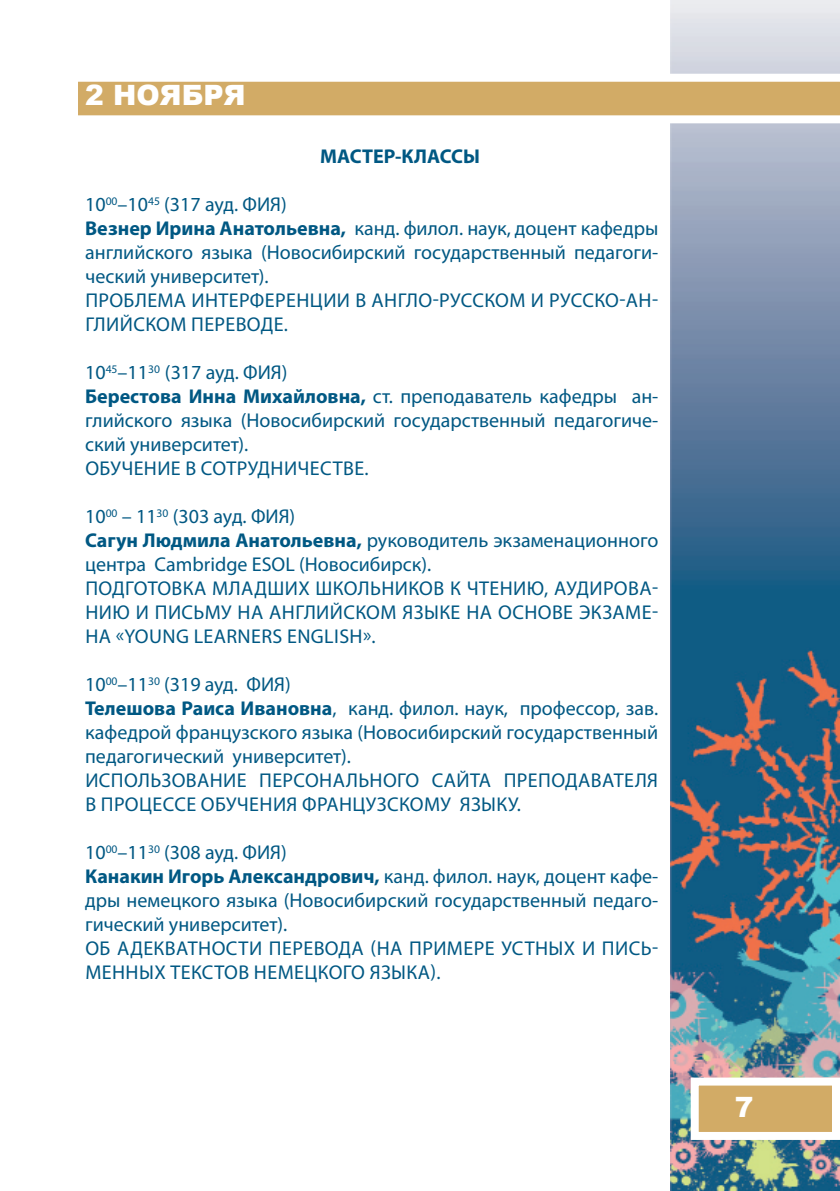
<style>
.page{position:relative;width:840px;height:1191px;background:#fff}
.page>*{position:absolute;margin:0;border:0;box-sizing:border-box;transform-origin:0 0}
.t1{font:900 28px "Arial";color:#fff}
.t2{font:20px/24px "Myriad Pro";color:#005883}
.t3{font:20px "Myriad Pro";letter-spacing:.09em;color:#005883}
.t4{font:20px "Myriad Pro";letter-spacing:.02em;color:#005883}
.t5{font:700 20px "Myriad Pro";color:#005883}
.s1{font-weight:700}
</style>
<div class="page">
<img style="left:670px;top:0;width:169px;height:1191px">
<div style="left:690px;top:1077px;width:149px;height:63px;background:#d2ab66;border:8px solid #fff"></div>
<svg style="left:78px;top:74px;width:761px;height:49px"></svg>
<h1 class="t1" style="left:85px;top:75px;width:162px">2 ноября</h1>
<p class="t5" style="left:320px;top:143px;width:161px">МАСТЕР-КЛАССЫ</p>
<p class="t2" style="left:85px;top:192px;width:574px">10<sup>00</sup>–10<sup>45</sup> (317 АУД. ФИЯ)<br><span class="s1">Везнер Ирина Анатольевна,</span> КАНД. ФИЛОЛ. НАУК, ДОЦЕНТ КАФЕДРЫ АНГЛИЙСКОГО ЯЗЫКА (НОВОСИБИРСКИЙ ГОСУДАРСТВЕННЫЙ ПЕДАГОГИ-ЧЕСКИЙ УНИВЕРСИТЕТ).<br>ПРОБ</p>
<p class="t2" style="left:135px;top:288px;width:69px">ЛЕМА ИНТЕРФЕРЕН</p>
<p class="t2" style="left:310px;top:288px;width:141px">ЦИИ В АНГЛО-РУСС</p>
<p class="t2" style="left:484px;top:288px;width:77px">КОМ ИРУСС</p>
<p class="t2" style="left:594px;top:288px;width:65px">КО-АН-</p>
<p class="t2" style="left:85px;top:312px;width:118px">ГЛИЙСКОМ ПЕРЕВО</p>
<p class="t2" style="left:260px;top:312px;width:29px">ДЕ.</p>
<p class="t2" style="left:85px;top:360px;width:574px">10<sup>45</sup>–11<sup>30</sup> (317 АУД. ФИЯ)<br><span class="s1">Берестова Инна Михайловна,</span> СТ. ПРЕПОДАВАТЕЛЬ КАФЕДРЫ АН-ГЛИЙСКОГО ЯЗЫКА (НОВОСИБИРСКИЙ ГОСУДАРСТВЕННЫЙ ПЕДАГОГИЧЕ-СКИЙ УНИВЕРСИТЕТ).<br>ОБУЧЕНИЕ</p>
<p class="t2" style="left:185px;top:456px;width:28px">В СОТРУ</p>
<p class="t2" style="left:257px;top:456px;width:64px">ДНИЧЕСТВЕ</p>
<p class="t2" style="left:364px;top:456px;width:6px">.</p>
<p class="t2" style="left:85px;top:504px;width:574px">10<sup>00</sup> – 11<sup>30</sup> (303 АУД. ФИЯ)<br><span class="s1">Сагун Людмила Анатольевна,</span> РУКОВОДИТЕЛЬ ЭКЗАМЕНАЦИОННОГО<br>ЦЕНТРА CAMBRIDGE ESOL</p>
<p class="t2" style="left:299px;top:552px;width:134px">(НОВОСИБИРСК).</p>
<p class="t2" style="left:85px;top:576px;width:52px">ПОДГОТОВ</p>
<p class="t3" style="left:183px;top:576px;width:309px">КА МЛАДШИХ ШКОЛЬНИ КОВ К ЧТЕНИ</p>
<p class="t2" style="left:526px;top:576px;width:76px">Ю, АУДИРОВ</p>
<p class="t2" style="left:639px;top:576px;width:20px">А-</p>
<p class="t2" style="left:85px;top:600px;width:83px">НИЮ ИПИС</p>
<p class="t2" style="left:193px;top:600px;width:318px">ЬМУ НА АНГЛИЙСКОМ ЯЗЫКЕ НА ОСНОВЕ</p>
<p class="t2" style="left:578px;top:600px;width:80px">ЭКЗАМЕ-</p>
<p class="t4" style="left:85px;top:624px;width:292px">НА «YOUNG LEARNERS ENGLISH».</p>
<p class="t2" style="left:85px;top:672px;width:574px">10<sup>00</sup>–11<sup>30</sup> (319 АУД. ФИЯ)<br><span class="s1">Телешова Раиса Ивановна</span>, КАНД. ФИЛОЛ. НАУК, ПРОФЕССОР, ЗАВ.<br>КАФЕДРОЙ ФРАНЦУЗСКОГО ЯЗЫКА (НОВОСИБИРСКИЙ ГОСУДАРСТВЕННЫЙ ПЕДАГОГИЧЕСКИЙ УНИВЕРСИТЕТ).<br>ИСПО</p>
<p class="t2" style="left:138px;top:768px;width:85px">ЛЬЗОВАНИЕ</p>
<p class="t2" style="left:259px;top:768px;width:13px">ПЕРСОН</p>
<p class="t2" style="left:332px;top:768px;width:50px">АЛЬНОГО</p>
<p class="t2" style="left:431px;top:768px;width:85px">САЙТА ПРЕПО</p>
<p class="t2" style="left:565px;top:768px;width:93px">ДАВАТЕЛЯ</p>
<p class="t2" style="left:85px;top:792px;width:29px">В ПРО</p>
<p class="t2" style="left:139px;top:792px;width:25px">ЦЕССЕ</p>
<p class="t2" style="left:201px;top:792px;width:61px">ОБУЧЕНИЯ</p>
<p class="t2" style="left:302px;top:792px;width:123px">ФРАНЦУЗСКОМУ</p>
<p class="t2" style="left:459px;top:792px;width:63px">ЯЗЫКУ.</p>
<p class="t2" style="left:85px;top:840px;width:574px">10<sup>00</sup>–11<sup>30</sup> (308 АУД. ФИЯ)<br><span class="s1">Канакин Игорь Александрович,</span> КАНД. ФИЛОЛ. НАУК, ДОЦЕНТ КАФЕ-ДРЫ НЕМЕЦКОГО ЯЗЫКА (НОВОСИБИРСКИЙ ГОСУДАРСТВЕННЫЙ ПЕДАГО-ГИЧЕСКИЙ УНИВЕРСИТЕТ).<br>ОБ АДЕКВАТНОСТИ</p>
<p class="t2" style="left:269px;top:936px;width:13px">ПЕРЕВО</p>
<p class="t2" style="left:338px;top:936px;width:84px">ДА (НА ПРИМЕРЕ</p>
<p class="t2" style="left:501px;top:936px;width:13px">УСТН</p>
<p class="t2" style="left:548px;top:936px;width:67px">ЫХ И ПИС</p>
<p class="t2" style="left:640px;top:936px;width:19px">Ь-</p>
<p class="t2" style="left:85px;top:960px;width:14px">МЕНН</p>
<p class="t2" style="left:139px;top:960px;width:76px">ЫХ ТЕКСТОВ</p>
<p class="t2" style="left:254px;top:960px;width:13px">НЕМЕ</p>
<p class="t2" style="left:304px;top:960px;width:37px">ЦКОГО</p>
<p class="t2" style="left:369px;top:960px;width:72px">ЯЗЫКА).</p>
<h1 class="t1" style="left:734px;top:1086px;width:20px">7</h1>
</div>
